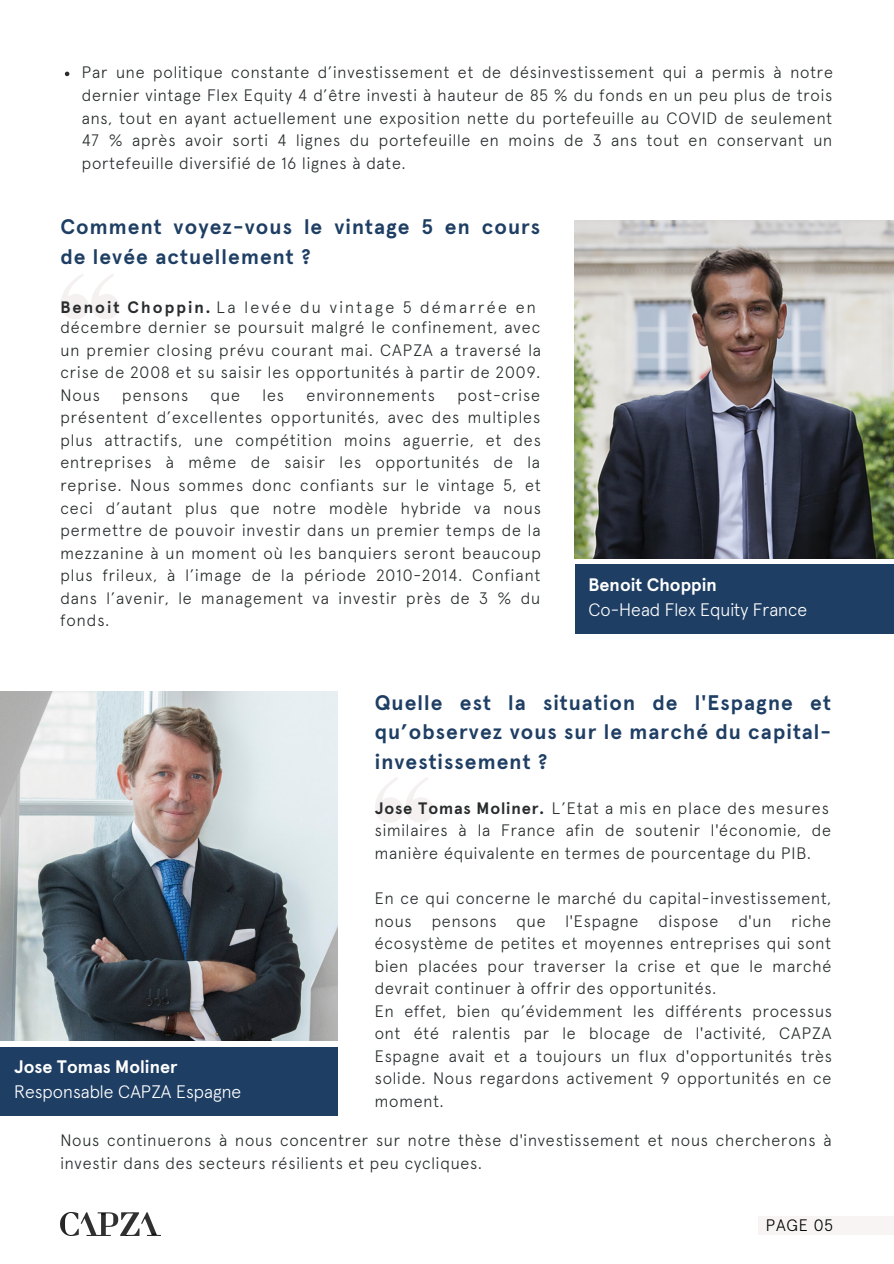
<style>
.page{position:relative;width:894px;height:1264px;background:#fff}
.page>*{position:absolute;margin:0;border:0;box-sizing:border-box;transform-origin:0 0}
.t1{font:700 21px/29.2px "Apercu Pro";letter-spacing:.05em;color:#1e3e64}
.t2{font:300 18px "Apercu Pro";color:#fff}
.t3{font:700 18px "Apercu Pro";color:#fff}
.t4{font:300 16.5px/22.5px "Apercu Pro";letter-spacing:.05em;color:#282c2d;text-align:justify}
.t5{font:300 16.5px "Apercu Pro";letter-spacing:.14em;color:#282c2d}
.t6{font:300 16.5px "Apercu Pro";letter-spacing:.05em;color:#000}
.s1{font-weight:700}
</style>
<div class="page">
<svg style="left:61px;top:274px;width:58px;height:45px"></svg>
<div style="left:574px;top:565px;width:319px;height:68px;background:#1e3e64"></div>
<div style="left:758px;top:1215px;width:135px;height:19px;background:#f8f4f4"></div>
<img style="left:60px;top:1212px;width:101px;height:23px">
<img style="left:574px;top:221px;width:319px;height:338px">
<svg style="left:375px;top:777px;width:58px;height:45px"></svg>
<img style="left:0;top:692px;width:337px;height:348px">
<div style="left:0;top:1047px;width:337px;height:68px;background:#1e3e64"></div>
<svg style="left:65px;top:72px;width:4px;height:4px"></svg>
<p class="t4" style="left:82px;top:62px;width:752px">Par une politique constante d’investissement et de désinvestissement qui a permis à notre dernier vintage Flex Equity 4 d’être investi à hauteur de 85 % du fonds en un peu plus de trois ans, tout en ayant actuellement une exposition nette du portefeuille au COVID de seulement 47 % après avoir sorti 4 lignes du portefeuille en moins de 3 ans tout en conservant un portefeuille diversifié de 16 lignes à date.</p>
<p class="t1" style="left:60px;top:212px;width:481px;line-height:30.5px">Comment voyez-vous le vintage 5 en cours de levée actuellement ?</p>
<p class="t5" style="left:60px;top:300px;width:477px"><span class="s1">Benoit Choppin.</span> La levée du vintage 5 démarrée en</p>
<p class="t4" style="left:60px;top:317px;width:482px">décembre dernier se poursuit malgré le confinement, avec un premier closing prévu courant mai. CAPZA a traversé la crise de 2008 et su saisir les opportunités à partir de 2009.<br>Nous</p>
<p class="t4" style="left:60px;top:385px;width:482px;text-indent:397px">post-crise présentent d’excellentes opportunités, avec des multiples plus attractifs, une compétition moins aguerrie, et des entreprises à même de saisir les opportunités de la reprise. Nous sommes donc confiants sur le vintage 5, et ceci d’autant plus que notre modèle hybride va nous permettre de pouvoir investir dans un premier temps de la mezzanine à un moment où les banquiers seront beaucoup plus frileux, à l’image de la période 2010-2014. Confiant dans l’avenir, le management va investir près de 3 % du fonds.</p>
<p class="t4" style="left:122px;top:385px;width:67px">pensons</p>
<p class="t4" style="left:210px;top:385px;width:31px">que</p>
<p class="t4" style="left:262px;top:385px;width:23px">les</p>
<p class="t4" style="left:306px;top:385px;width:130px">environnements</p>
<p class="t3" style="left:588px;top:577px;width:130px">Benoit Choppin</p>
<p class="t2" style="left:588px;top:601px;width:220px">Co-Head Flex Equity France</p>
<p class="t1" style="left:374px;top:689px;width:458px;text-align:justify">Quelle est la situation de l'Espagne et qu’observez vous sur le marché du capital&shy;investissement ?</p>
<p class="t4" style="left:374px;top:798px;width:455px"><span class="s1">Jose Tomas Moliner.</span> L’Etat a mis en place des mesures</p>
<p class="t4" style="left:374px;top:820px;width:457px">similaires à la France afin de soutenir l'économie, de manière équivalente en termes de pourcentage du PIB.</p>
<p class="t4" style="left:374px;top:888px;width:458px;text-align:left">En ce qui concerne le marché du capital-investissement, nous pensons que l'Espagne dispose d'un riche écosystème de petites et moyennes entreprises qui sont bien placées pour traverser la crise et que le marché devrait continuer à offrir des opportunités.<br>En effet, bien qu’évidemment les différents processus ont été ralentis par le blocage de l'activité, CAPZA Espagne avait et a toujours un flux d'opportunités très solide. Nous regardons activement 9 opportunités en ce moment.</p>
<p class="t3" style="left:14px;top:1058px;width:165px">Jose Tomas Moliner</p>
<p class="t2" style="left:14px;top:1083px;width:229px">Responsable CAPZA Espagne</p>
<p class="t4" style="left:60px;top:1130px;width:772px">Nous continuerons à nous concentrer sur notre thèse d'investissement et nous chercherons à investir dans des secteurs résilients et peu cycliques.</p>
<p class="t6" style="left:765px;top:1217px;width:69px">PAGE 05</p>
</div>
